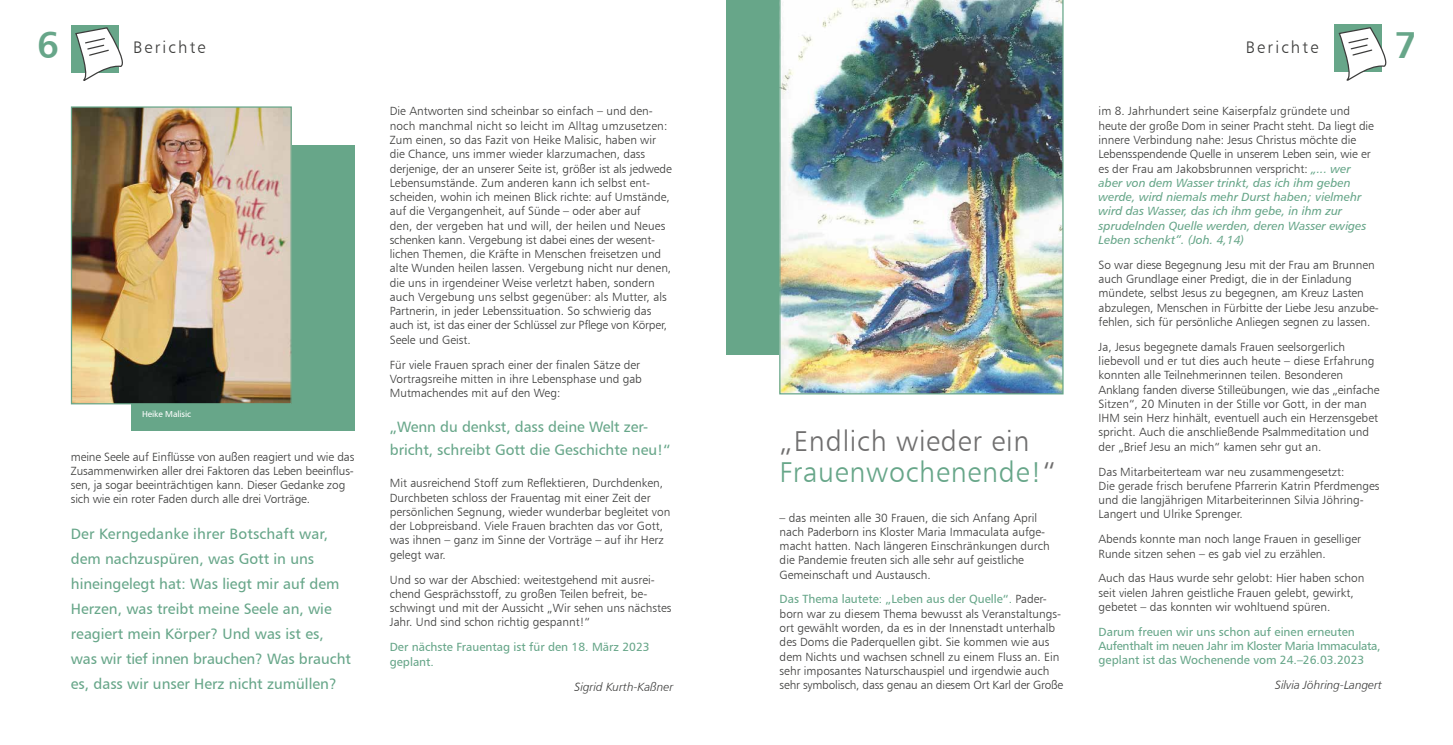
<style>
.page{position:relative;width:1453px;height:745px;background:#fff}
.page>*{position:absolute;margin:0;border:0;box-sizing:border-box;transform-origin:0 0}
.t1{font:37.5px "Humanist 777 BT Bold B";color:#67a689}
.t2{font:28.75px/31.2px "Humanist 777 BT Light B";letter-spacing:.025em;color:#706f6f}
.t3{font:16.75px "Humanist 777 BT Light B";letter-spacing:.13em;color:#3c3c3b}
.t4{font:15px/25px "Humanist 777 BT Roman B";color:#67a689}
.t5{font:11.88px/14.2px "Humanist 777 BT Light B";color:#3c3c3b}
.t6{font:11.88px/14.2px "Humanist 777 BT Roman B";color:#67a689}
.t7{font:11.88px/14.2px "Humanist 777 BT Italic B";color:#67a689}
.t8{font:11.88px "Humanist 777 BT Light Italic B";color:#3c3c3b}
.t9{font:8.62px "Humanist 777 BT Roman B";letter-spacing:-.01em;color:#fff}
.s1{color:#67a689}
.s2{font-family:"Humanist 777 BT Light B";color:#3c3c3b}
.s3{font-family:"Humanist 777 BT Italic B";color:#67a689}
</style>
<div class="page">
<div style="left:71px;top:25px;width:48px;height:47px;background:#67a689"></div>
<svg style="left:74px;top:28px;width:49px;height:53px"></svg>
<div style="left:1334px;top:24px;width:48px;height:48px;background:#67a689"></div>
<svg style="left:1338px;top:28px;width:49px;height:53px"></svg>
<div style="left:726px;top:0;width:224px;height:354px;background:#67a689"></div>
<img style="left:779px;top:0;width:284px;height:394px">
<div style="left:131px;top:145px;width:223px;height:285px;background:#67a689"></div>
<img style="left:73px;top:108px;width:217px;height:294px">
<div style="left:71px;top:106px;width:221px;height:298px;border:1px solid #67a689"></div>
<h1 class="t1" style="left:37px;top:21px;width:24px">6</h1>
<h3 class="t3" style="left:133px;top:37px;width:74px">Berichte</h3>
<h3 class="t3" style="left:1246px;top:37px;width:74px">Berichte</h3>
<h1 class="t1" style="left:1395px;top:21px;width:24px">7</h1>
<p class="t9" style="left:142px;top:408px;width:51px">Heike Malisic</p>
<p class="t5" style="left:71px;top:449px;width:285px">meine Seele auf Einflüsse von außen reagiert und wie das Zusammenwirken aller drei Faktoren das Leben beeinflus&shy;sen, ja sogar beeinträchtigen kann. Dieser Gedanke zog sich wie ein roter Faden durch alle drei Vorträge.</p>
<p class="t4" style="left:71px;top:520px;width:282px">Der Kerngedanke ihrer Botschaft war, dem nachzuspüren, was Gott in uns hineingelegt hat: Was liegt mir auf dem Herzen, was treibt meine Seele an, wie reagiert mein Körper? Und was ist es, was wir tief innen brauchen? Was braucht es, dass wir unser Herz nicht zumüllen?</p>
<p class="t5" style="left:390px;top:104px;width:284px">Die Antworten sind scheinbar so einfach – und den&shy;noch manchmal nicht so leicht im Alltag umzusetzen:<br>Zum einen, so das Fazit von Heike Malisic, haben wir die Chance, uns immer wieder klarzumachen, dass derjenige, der an unserer Seite ist, größer ist als jedwede Lebensumstände. Zum anderen kann ich selbst ent&shy;scheiden, wohin ich meinen Blick richte: auf Umstände, auf die Vergangenheit, auf Sünde – oder aber auf<br>den, der vergeben hat und will, der heilen und Neues schenken kann. Vergebung ist dabei eines der wesent&shy;lichen Themen, die Kräfte in Menschen freisetzen und alte Wunden heilen lassen. Vergebung nicht nur denen, die uns in irgendeiner Weise verletzt haben, sondern auch Vergebung uns selbst gegenüber: als Mutter, als Partnerin, in jeder Lebenssituation. So schwierig das auch ist, ist das einer der Schlüssel zur Pflege von Körper, Seele und Geist.</p>
<p class="t5" style="left:390px;top:357px;width:254px">Für viele Frauen sprach einer der finalen Sätze der<br>Vortragsreihe mitten in ihre Lebensphase und gab<br>Mutmachendes mit auf den Weg:</p>
<p class="t4" style="left:390px;top:414px;width:282px;line-height:23.8px">„Wenn du denkst, dass deine Welt zer&shy;bricht, schreibt Gott die Geschichte neu!“</p>
<p class="t5" style="left:390px;top:475px;width:282px">Mit ausreichend Stoff zum Reflektieren, Durchdenken, Durchbeten schloss der Frauentag mit einer Zeit der persönlichen Segnung, wieder wunderbar begleitet von der Lobpreisband. Viele Frauen brachten das vor Gott, was ihnen – ganz im Sinne der Vorträge – auf ihr Herz gelegt war.</p>
<p class="t5" style="left:390px;top:571px;width:283px">Und so war der Abschied: weitestgehend mit ausrei&shy;chend Gesprächsstoff, zu großen Teilen befreit, be&shy;schwingt und mit der Aussicht „Wir sehen uns nächstes Jahr. Und sind schon richtig gespannt!“</p>
<p class="t6" style="left:390px;top:639px;width:261px">Der nächste Frauentag ist für den 18. März 2023 geplant.</p>
<p class="t8" style="left:574px;top:678px;width:100px">Sigrid Kurth-Kaßner</p>
<h2 class="t2" style="left:780px;top:425px;width:278px">„Endlich wieder ein<br><span class="s1">Frauenwochenende!</span>“</h2>
<p class="t5" style="left:780px;top:509px;width:271px">– das meinten alle 30 Frauen, die sich Anfang April nach Paderborn ins Kloster Maria Immaculata aufge&shy;macht hatten. Nach längeren Einschränkungen durch die Pandemie freuten sich alle sehr auf geistliche Gemeinschaft und Austausch.</p>
<p class="t6" style="left:780px;top:591px;width:269px">Das Thema lautete: „Leben aus der Quelle“. <span class="s2">Pader-</span></p>
<p class="t5" style="left:780px;top:606px;width:285px">born war zu diesem Thema bewusst als Veranstaltungs&shy;ort gewählt worden, da es in der Innenstadt unterhalb des Doms die Paderquellen gibt. Sie kommen wie aus dem Nichts und wachsen schnell zu einem Fluss an. Ein sehr imposantes Naturschauspiel und irgendwie auch sehr symbolisch, dass genau an diesem Ort Karl der Große</p>
<p class="t5" style="left:1098px;top:104px;width:277px">im 8. Jahrhundert seine Kaiserpfalz gründete und heute der große Dom in seiner Pracht steht. Da liegt die innere Verbindung nahe: Jesus Christus möchte die Lebensspendende Quelle in unserem Leben sein, wie er es der Frau am Jakobsbrunnen verspricht: <span class="s3">„... wer</span></p>
<p class="t7" style="left:1098px;top:175px;width:269px">aber von dem Wasser trinkt, das ich ihm geben werde, wird niemals mehr Durst haben; vielmehr wird das Wasser, das ich ihm gebe, in ihm zur sprudelnden Quelle werden, deren Wasser ewiges Leben schenkt“. (Joh. 4,14)</p>
<p class="t5" style="left:1098px;top:257px;width:282px">So war diese Begegnung Jesu mit der Frau am Brunnen auch Grundlage einer Predigt, die in der Einladung mündete, selbst Jesus zu begegnen, am Kreuz Lasten abzulegen, Menschen in Fürbitte der Liebe Jesu anzube&shy;fehlen, sich für persönliche Anliegen segnen zu lassen.</p>
<p class="t5" style="left:1098px;top:339px;width:282px">Ja, Jesus begegnete damals Frauen seelsorgerlich liebevoll und er tut dies auch heute – diese Erfahrung konnten alle Teilnehmerinnen teilen. Besonderen Anklang fanden diverse Stilleübungen, wie das „einfache Sitzen“, 20 Minuten in der Stille vor Gott, in der man IHM sein Herz hinhält, eventuell auch ein Herzensgebet spricht. Auch die anschließende Psalmmeditation und der „Brief Jesu an mich“ kamen sehr gut an.</p>
<p class="t5" style="left:1098px;top:464px;width:282px">Das Mitarbeiterteam war neu zusammengesetzt:<br>Die gerade frisch berufene Pfarrerin Katrin Pferdmenges und die langjährigen Mitarbeiterinnen Silvia Jöhring-Langert und Ulrike Sprenger.</p>
<p class="t5" style="left:1098px;top:531px;width:264px">Abends konnte man noch lange Frauen in geselliger<br>Runde sitzen sehen – es gab viel zu erzählen.</p>
<p class="t5" style="left:1098px;top:570px;width:267px">Auch das Haus wurde sehr gelobt: Hier haben schon seit vielen Jahren geistliche Frauen gelebt, gewirkt, gebetet – das konnten wir wohltuend spüren.</p>
<p class="t6" style="left:1098px;top:624px;width:284px">Darum freuen wir uns schon auf einen erneuten<br>Aufenthalt im neuen Jahr im Kloster Maria Immaculata, geplant ist das Wochenende vom 24.–26.03.2023</p>
<p class="t8" style="left:1275px;top:677px;width:108px">Silvia Jöhring-Langert</p>
</div>
